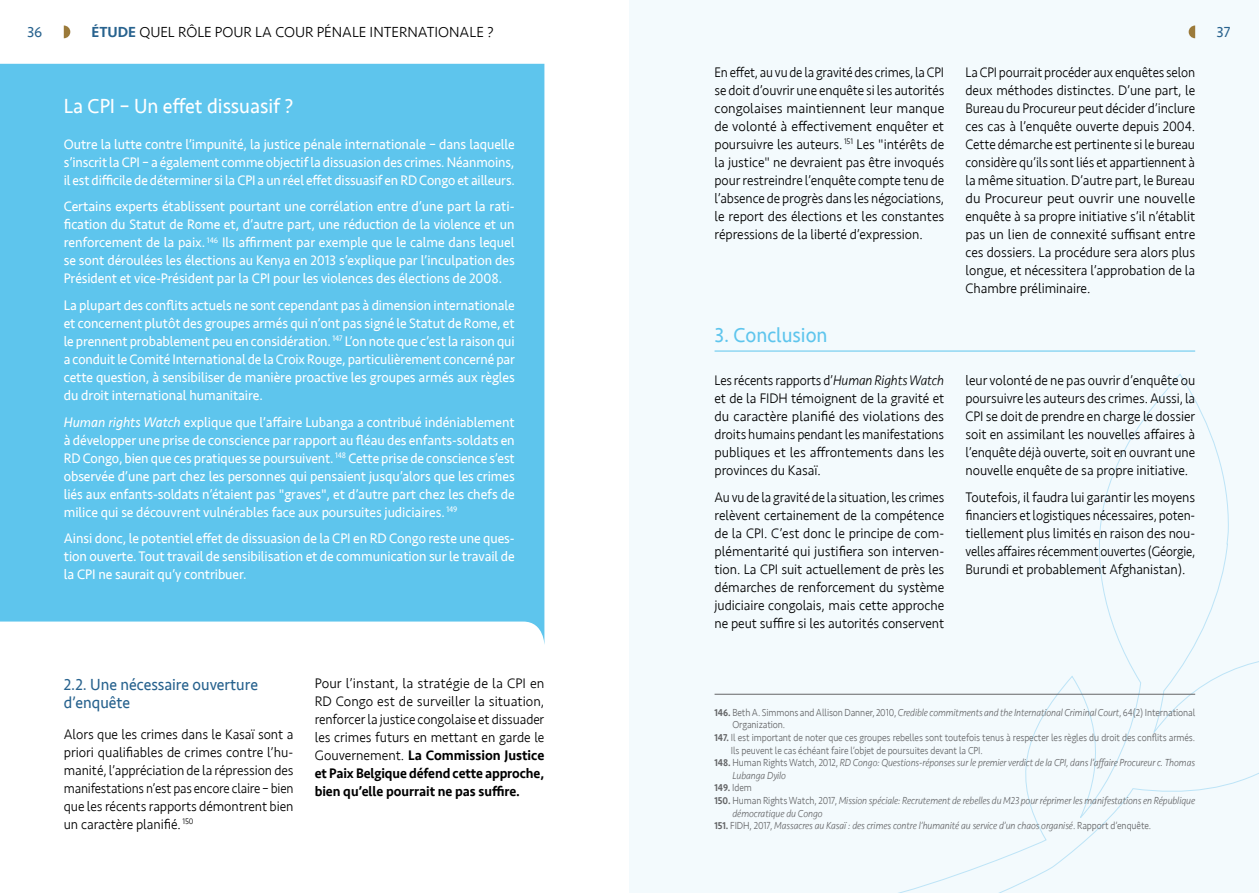
<style>
.page{position:relative;width:1259px;height:893px;background:#fff}
.page>*{position:absolute;margin:0;border:0;box-sizing:border-box;transform-origin:0 0}
.t1{font:21px "Seravek";color:#fff;scale:.95 1}
.t2{font:21px "Seravek";color:#5ec5ed;scale:.95 1}
.t3{font:16.5px/18px "Seravek";color:#27628e;scale:.95 1}
.t4{font:300 15px "Seravek";color:#000}
.t5{font:15px "Seravek";color:#27628e}
.t6{font:300 14.25px/18px "Seravek";letter-spacing:-.005em;color:#000;text-align:justify;scale:.92 1}
.t7{font:14.25px/18px "Seravek";letter-spacing:-.005em;color:#fff;text-align:justify;scale:.95 1}
.t8{font:300 14.25px/18px "Seravek";letter-spacing:-.005em;color:#000;text-align:justify;scale:.95 1}
.t9{font:14.25px/18px "Seravek";letter-spacing:-.005em;color:#fff;text-align:justify;scale:.96 1}
.t10{font:300 14.25px/18px "Seravek";letter-spacing:-.005em;color:#000;text-align:justify}
.t11{font:italic 300 10.5px "Seravek";letter-spacing:-.01em;color:#646567;scale:.9 1}
.t12{font:300 10.5px "Seravek";letter-spacing:-.01em;color:#646567;scale:.9 1}
.t13{font:500 10.2px "Seravek";color:#646567;scale:.9 1}
.s1{font-weight:500;color:#27628e}
.s2{font-style:italic}
.s3{font-weight:500}
.s4{font-weight:500;font-size:10.2px}
.s5{font-weight:500;font-style:normal;font-size:10.2px}
.s6{font-style:normal}
.s7{font-weight:300;font-size:10.5px}
</style>
<div class="page">
<svg style="left:64px;top:25px;width:6px;height:13px"></svg>
<div style="left:629px;top:0;width:630px;height:893px;background:#f3fafd"></div>
<svg style="left:867px;top:374px;width:392px;height:519px"></svg>
<hr style="left:714px;top:351px;width:481px;height:1px;background:#5ec5ed">
<hr style="left:714px;top:694px;width:481px;height:1px;background:#646567">
<div style="left:0;top:64px;width:544px;height:577px;background:#5ec5ed"></div>
<svg style="left:1188px;top:25px;width:7px;height:13px"></svg>
<p class="t5" style="left:27px;top:20px;width:17px">36</p>
<p class="t4" style="left:92px;top:23px;width:404px"><span class="s1">ÉTUDE</span> QUEL RÔLE POUR LA COUR PÉNALE INTERNATIONALE ?</p>
<h1 class="t1" style="left:64px;top:90px;width:244px">La CPI – Un effet dissuasif ?</h1>
<p class="t7" style="left:64px;top:135px;width:476px">Outre la lutte contre l’impunité, la justice pénale internationale – dans laquelle s’inscrit la CPI – a également comme objectif la dissuasion des crimes. Néanmoins, il est difficile de déterminer si la CPI a un réel effet dissuasif en RD Congo et ailleurs.</p>
<p class="t9" style="left:64px;top:198px;width:471px">Certains experts établissent pourtant une corrélation entre d’une part la rati&shy;fication du Statut de Rome et, d’autre part, une réduction de la violence et un renforcement de la paix. <sup>146</sup> Ils affirment par exemple que le calme dans lequel se sont déroulées les élections au Kenya en 2013 s’explique par l’inculpation des Président et vice-Président par la CPI pour les violences des élections de 2008.</p>
<p class="t7" style="left:64px;top:296px;width:476px">La plupart des conflits actuels ne sont cependant pas à dimension internationale et concernent plutôt des groupes armés qui n’ont pas signé le Statut de Rome, et le prennent probablement peu en considération. <sup>147</sup> L’on note que c’est la raison qui a conduit le Comité International de la Croix Rouge, particulièrement concerné par cette question, à sensibiliser de manière proactive les groupes armés aux règles du droit international humanitaire.</p>
<p class="t7" style="left:64px;top:413px;width:476px"><span class="s2">Human rights Watch</span> explique que l’affaire Lubanga a contribué indéniablement à développer une prise de conscience par rapport au fléau des enfants-soldats en RD Congo, bien que ces pratiques se poursuivent. <sup>148</sup> Cette prise de conscience s’est observée d’une part chez les personnes qui pensaient jusqu’alors que les crimes liés aux enfants-soldats n’étaient pas "graves", et d’autre part chez les chefs de milice qui se découvrent vulnérables face aux poursuites judiciaires. <sup>149</sup></p>
<p class="t7" style="left:64px;top:529px;width:476px">Ainsi donc, le potentiel effet de dissuasion de la CPI en RD Congo reste une ques&shy;tion ouverte. Tout travail de sensibilisation et de communication sur le travail de la CPI ne saurait qu’y contribuer.</p>
<p class="t3" style="left:64px;top:675px;width:206px">2.2. Une nécessaire ouverture d’enquête</p>
<p class="t8" style="left:64px;top:725px;width:243px">Alors que les crimes dans le Kasaï sont a priori qualifiables de crimes contre l’hu&shy;manité, l’appréciation de la répression des manifestations n’est pas encore claire – bien que les récents rapports démontrent bien un caractère planifié. <sup>150</sup></p>
<p class="t10" style="left:315px;top:674px;width:231px">Pour l’instant, la stratégie de la CPI en RD Congo est de surveiller la situation, renforcer la justice congolaise et dissuader les crimes futurs en mettant en garde le Gouvernement. <span class="s3">La Commission Justice et Paix Belgique défend cette approche, bien qu’elle pourrait ne pas suffire.</span></p>
<p class="t6" style="left:714px;top:63px;width:251px">En effet, au vu de la gravité des crimes, la CPI se doit d’ouvrir une enquête si les autorités congolaises maintiennent leur manque de volonté à effectivement enquêter et poursuivre les auteurs. <sup>151</sup> Les "intérêts de la justice" ne devraient pas être invoqués pour restreindre l’enquête compte tenu de l’absence de progrès dans les négociations, le report des élections et les constantes répressions de la liberté d’expression.</p>
<h1 class="t2" style="left:714px;top:319px;width:121px">3. Conclusion</h1>
<p class="t6" style="left:714px;top:372px;width:251px">Les récents rapports d’<span class="s2">Human Rights Watch </span>et de la FIDH témoignent de la gravité et du caractère planifié des violations des droits humains pendant les manifestations publiques et les affrontements dans les provinces du Kasaï.</p>
<p class="t6" style="left:714px;top:488px;width:251px">Au vu de la gravité de la situation, les crimes relèvent certainement de la compétence de la CPI. C’est donc le principe de com&shy;plémentarité qui justifiera son interven&shy;tion. La CPI suit actuellement de près les démarches de renforcement du système judiciaire congolais, mais cette approche ne peut suffire si les autorités conservent</p>
<p class="t6" style="left:965px;top:63px;width:251px">La CPI pourrait procéder aux enquêtes selon deux méthodes distinctes. D’une part, le Bureau du Procureur peut décider d’inclure ces cas à l’enquête ouverte depuis 2004.<br>Cette démarche est pertinente si le bureau considère qu’ils sont liés et appartiennent à la même situation. D’autre part, le Bureau du Procureur peut ouvrir une nouvelle enquête à sa propre initiative s’il n’établit pas un lien de connexité suffisant entre ces dossiers. La procédure sera alors plus longue, et nécessitera l’approbation de la Chambre préliminaire.</p>
<p class="t8" style="left:965px;top:372px;width:243px">leur volonté de ne pas ouvrir d’enquête ou poursuivre les auteurs des crimes. Aussi, la CPI se doit de prendre en charge le dossier soit en assimilant les nouvelles affaires à l’enquête déjà ouverte, soit en ouvrant une nouvelle enquête de sa propre initiative.</p>
<p class="t8" style="left:965px;top:488px;width:243px">Toutefois, il faudra lui garantir les moyens financiers et logistiques nécessaires, poten&shy;tiellement plus limités en raison des nou&shy;velles affaires récemment ouvertes (Géorgie, Burundi et probablement Afghanistan).</p>
<p class="t5" style="left:1216px;top:20px;width:16px">37</p>
<p class="t12" style="left:714px;top:706px;width:536px"><span class="s4">146.</span> Beth A. Simmons and Allison Danner, 2010, <span class="s2">Credible commitments and the International Criminal Court</span>, 64(2) International</p>
<p class="t12" style="left:732px;top:719px;width:60px">Organization.</p>
<p class="t12" style="left:714px;top:731px;width:535px"><span class="s4">147.</span> Il est important de noter que ces groupes rebelles sont toutefois tenus à respecter les règles du droit des conflits armés.</p>
<p class="t12" style="left:731px;top:744px;width:281px">Ils peuvent le cas échéant faire l’objet de poursuites devant la CPI.</p>
<p class="t11" style="left:714px;top:756px;width:535px"><span class="s5">148.</span> <span class="s6">Human Rights Watch, 2012,</span> RD Congo: Questions-réponses sur le premier verdict de la CPI, dans l’affaire Procureur c. Thomas</p>
<p class="t11" style="left:732px;top:769px;width:61px">Lubanga Dyilo</p>
<p class="t13" style="left:714px;top:782px;width:43px">149. <span class="s7">Idem</span></p>
<p class="t11" style="left:714px;top:794px;width:535px"><span class="s5">150.</span> <span class="s6">Human Rights Watch, 2017,</span> Mission spéciale: Recrutement de rebelles du M23 pour réprimer les manifestations en République</p>
<p class="t11" style="left:732px;top:807px;width:102px">démocratique du Congo</p>
<p class="t11" style="left:714px;top:819px;width:487px"><span class="s5">151.</span> <span class="s6">FIDH, 2017,</span> Massacres au Kasaï : des crimes contre l’humanité au service d’un chaos organisé<span class="s6">. Rapport d’enquête.</span></p>
</div>
